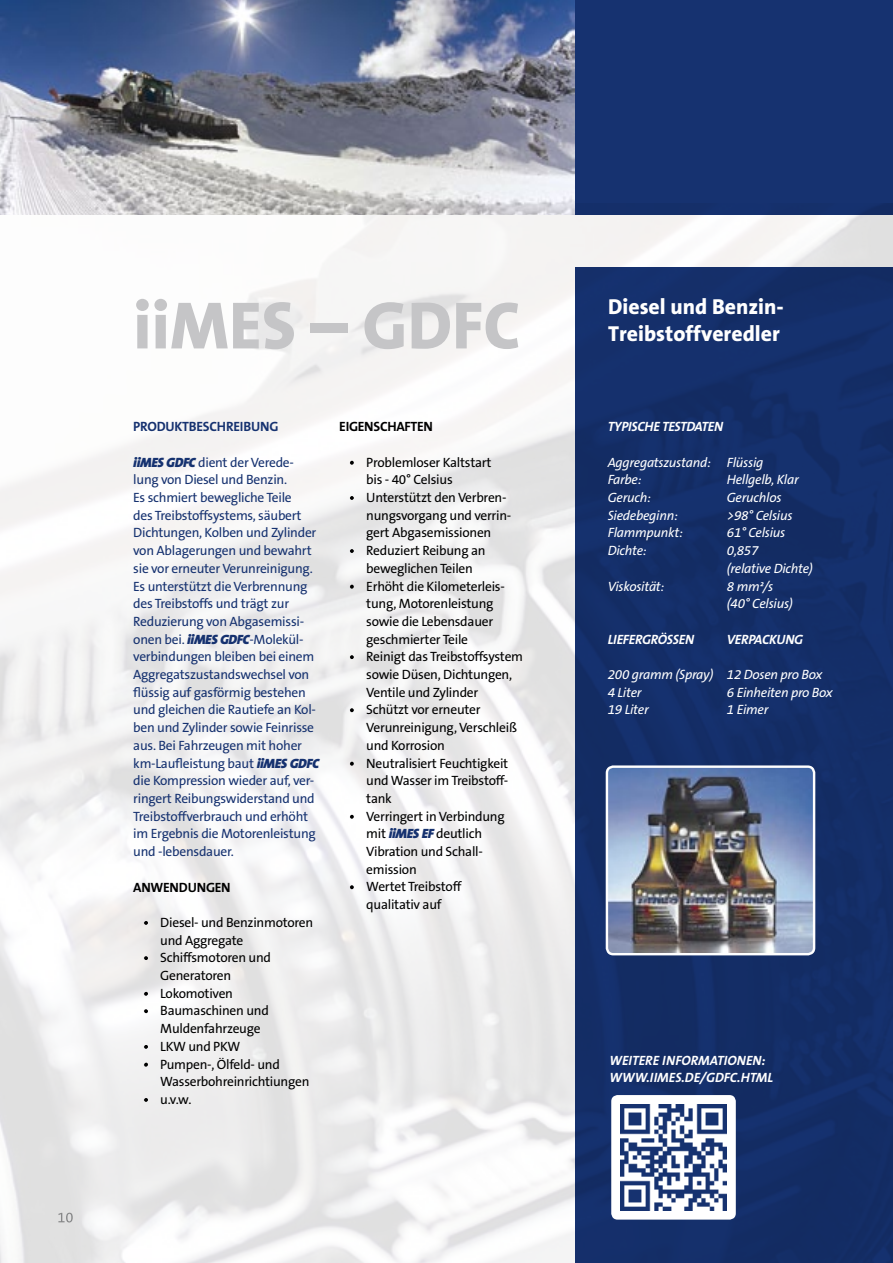
<style>
.page{position:relative;width:893px;height:1263px;background:#fff}
.page>*{position:absolute;margin:0;border:0;box-sizing:border-box;transform-origin:0 0}
.t1{font:800 67.5px "The Sans B8";color:#c5c5c7}
.t2{font:800 21.75px/27px "The Sans B8";color:#fff}
.t3{font:13.5px/17.7px "The Sans B5 Plain";letter-spacing:-.02em;color:#000}
.t4{font:13.5px/17.7px "The Sans B5 Plain";letter-spacing:-.02em;color:#163270}
.t5{font:italic 13.5px/17.7px "The Sans B5 Plain";letter-spacing:-.02em;color:#fff}
.t6{font:italic 700 13.5px/16.2px "The Sans B7";letter-spacing:-.01em;color:#fff}
.t7{font:700 13.5px "The Sans B7";letter-spacing:-.02em;color:#000}
.t8{font:700 13.5px "The Sans B7";letter-spacing:-.02em;color:#163270}
.s1{font-family:"The Sans B9";font-weight:900;font-style:italic}
.s2{font-family:"The Sans B9";font-weight:900;font-style:italic;color:#163270}
</style>
<div class="page">
<div style="left:0;top:0;width:893px;height:214px;background:#163270"></div>
<img style="left:0;top:204px;width:893px;height:1059px">
<img style="left:0;top:0;width:575px;height:214px">
<img style="left:607px;top:768px;width:207px;height:186px">
<div style="left:606px;top:765px;width:209px;height:190px;border:2px solid #fff;border-radius:6px"></div>
<svg style="left:350px;top:886px;width:4px;height:3px"></svg>
<svg style="left:350px;top:815px;width:4px;height:3px"></svg>
<svg style="left:350px;top:762px;width:4px;height:3px"></svg>
<svg style="left:350px;top:709px;width:4px;height:3px"></svg>
<svg style="left:350px;top:655px;width:4px;height:4px"></svg>
<svg style="left:350px;top:585px;width:4px;height:3px"></svg>
<svg style="left:350px;top:549px;width:4px;height:4px"></svg>
<svg style="left:350px;top:496px;width:4px;height:4px"></svg>
<svg style="left:350px;top:461px;width:4px;height:3px"></svg>
<svg style="left:144px;top:1098px;width:4px;height:4px"></svg>
<svg style="left:144px;top:1063px;width:4px;height:3px"></svg>
<svg style="left:144px;top:1045px;width:4px;height:3px"></svg>
<svg style="left:144px;top:1009px;width:4px;height:4px"></svg>
<svg style="left:144px;top:992px;width:4px;height:3px"></svg>
<svg style="left:144px;top:956px;width:4px;height:4px"></svg>
<svg style="left:144px;top:921px;width:4px;height:4px"></svg>
<svg style="left:58px;top:1213px;width:15px;height:9px"></svg>
<div style="left:611px;top:1095px;width:125px;height:124px;background:#fff;border-radius:6px"></div>
<img style="left:621px;top:1104px;width:105px;height:106px">
<h1 class="t1" style="left:133px;top:290px;width:389px">iiMES – GDFC</h1>
<h2 class="t2" style="left:608px;top:294px;width:177px">Diesel und Benzin-<br>Treibstoffveredler</h2>
<p class="t8" style="left:133px;top:420px;width:147px">PRODUKTBESCHREI BUNG</p>
<p class="t4" style="left:133px;top:454px;width:187px"><span class="s1">iiMES GDFC</span> dient der Verede&shy;lung von Diesel und Benzin.<br>Es schmiert bewegliche Teile<br>des Treibstoffsystems, säubert<br>Dichtungen, Kolben und Zylinder von Ablagerungen und bewahrt sie vor erneuter Verunreinigung.<br>Es unterstützt die Verbrennung des Treibstoffs und trägt zur<br>Reduzierung von Abgasemissi&shy;onen bei. <span class="s1">iiMES GDFC</span>-Molekül&shy;verbindungen bleiben bei einem<br>Aggregatszustandswechsel von flüssig auf gasförmig bestehen und gleichen die Rautiefe an Kol&shy;ben und Zylinder sowie Feinrisse aus. Bei Fahrzeugen mit hoher km-Laufleistung baut <span class="s1">iiMES GDFC </span>die Kompression wieder auf, ver&shy;ringert Reibungswiderstand und<br>Treibstoffverbrauch und erhöht im Ergebnis die Motorenleistung und -lebensdauer.</p>
<p class="t7" style="left:133px;top:880px;width:99px">ANWENDUNGEN</p>
<p class="t3" style="left:160px;top:914px;width:154px;text-indent:-17px">• Diesel- und Benzinmotoren und Aggregate</p>
<p class="t3" style="left:160px;top:949px;width:112px;text-indent:-17px">• Schiffsmotoren und<br>Generatoren</p>
<p class="t3" style="left:143px;top:985px;width:91px">• Lokomotiven</p>
<p class="t3" style="left:160px;top:1002px;width:110px;text-indent:-17px">• Baumaschinen und<br>Muldenfahrzeuge</p>
<p class="t3" style="left:143px;top:1038px;width:98px">• LKW und PKW</p>
<p class="t3" style="left:160px;top:1055px;width:151px;text-indent:-17px">• Pumpen-, Ölfeld- und<br>Wasserbohreinrichtiungen</p>
<p class="t3" style="left:143px;top:1091px;width:50px">• u.v.w.</p>
<p class="t7" style="left:339px;top:420px;width:95px">EIGENSCHAFTEN</p>
<p class="t3" style="left:366px;top:454px;width:127px;text-indent:-17px">• Problemloser Kaltstart bis - 40° Celsius</p>
<p class="t3" style="left:366px;top:489px;width:146px;text-indent:-17px">• U nterstützt den Verbren&shy;nungsvorgang und verrin&shy;gert Abgasemissionen</p>
<p class="t3" style="left:349px;top:542px;width:138px;text-align:center">• Reduziert Reibung an beweglichen Teilen</p>
<p class="t3" style="left:366px;top:578px;width:140px;text-indent:-17px">• Erhöht die Kilometerleis&shy;tung, Motorenleistung sowie die Lebensdauer geschmierter Teile</p>
<p class="t3" style="left:366px;top:648px;width:158px;text-indent:-17px">• Reinigt das Treibstoffsystem sowie Düsen, Dichtungen,<br>Ventile und Zylinder</p>
<p class="t3" style="left:366px;top:701px;width:152px;text-indent:-17px">• Schützt vor erneuter<br>Verunreinigung, Verschleiß und Korrosion</p>
<p class="t3" style="left:366px;top:755px;width:144px;text-align:justify;text-indent:-17px">• Neutralisiert Feuchtigkeit und Wasser im Treibstoff&shy;tank</p>
<p class="t3" style="left:366px;top:808px;width:140px;text-indent:-17px">• Verringert in Verbindung mit <span class="s2">iiMES EF</span> deutlich<br>Vibration und Schall&shy;emission</p>
<p class="t3" style="left:349px;top:878px;width:114px;text-align:center">• Wertet Treibstoff qualitativ auf</p>
<p class="t6" style="left:608px;top:419px;width:117px">TYPISCHE TESTDATEN</p>
<p class="t5" style="left:608px;top:454px;width:157px">Aggregatszustand: Flüssig<br>Farbe:</p>
<p class="t5" style="left:727px;top:471px;width:73px">Hellgelb, Klar</p>
<p class="t5" style="left:608px;top:489px;width:45px">Geruch:</p>
<p class="t5" style="left:727px;top:489px;width:56px">Geruchlos</p>
<p class="t5" style="left:608px;top:507px;width:72px">Siedebeginn:</p>
<p class="t5" style="left:727px;top:507px;width:67px">&gt;98° Celsius</p>
<p class="t5" style="left:608px;top:525px;width:77px">Flammpunkt:</p>
<p class="t5" style="left:727px;top:525px;width:60px">61° Celsius</p>
<p class="t5" style="left:608px;top:542px;width:41px">Dichte:</p>
<p class="t5" style="left:727px;top:542px;width:88px">0,857<br>(relative Dichte)</p>
<p class="t5" style="left:608px;top:578px;width:58px">Viskosität:</p>
<p class="t5" style="left:727px;top:578px;width:67px">8 mm²/s (40° Celsius)</p>
<p class="t6" style="left:608px;top:631px;width:109px">LIEFERGRÖSSEN V</p>
<p class="t6" style="left:735px;top:631px;width:70px">ERPACKUNG</p>
<p class="t5" style="left:608px;top:666px;width:216px">200 gramm (Spray) 12 Dosen pro Box<br>4 Liter</p>
<p class="t5" style="left:727px;top:684px;width:108px">6 Einheiten pro Box</p>
<p class="t5" style="left:608px;top:701px;width:43px">19 Liter</p>
<p class="t5" style="left:727px;top:701px;width:43px">1 Eimer</p>
<p class="t6" style="left:610px;top:1053px;width:165px">WEITERE INFORMATIONEN:<br>WWW.IIMES.DE/GDFC.HTML</p>
</div>
